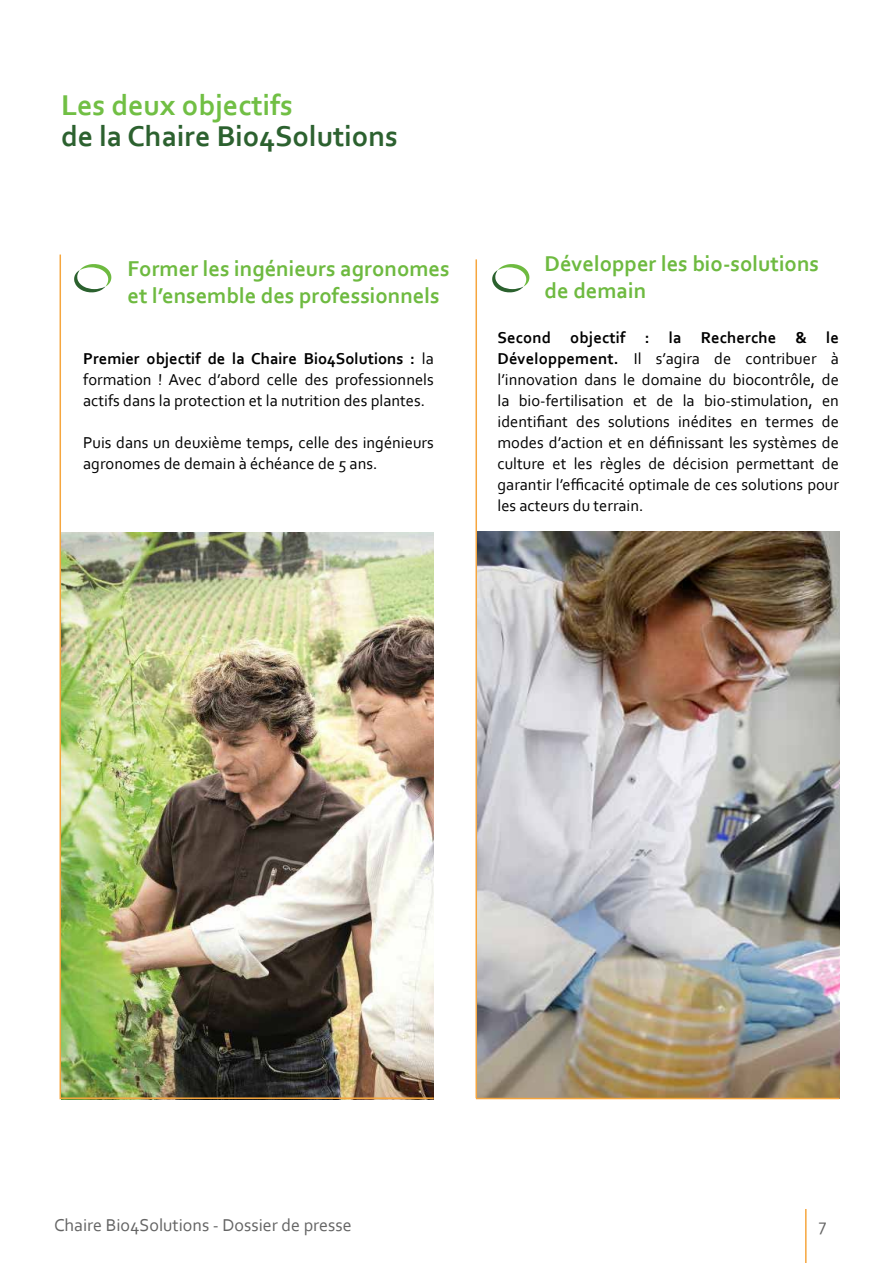
<style>
.page{position:relative;width:893px;height:1263px;background:#fff}
.page>*{position:absolute;margin:0;border:0;box-sizing:border-box;transform-origin:0 0}
.t1{font:700 30px "Corbel";color:#2c612f}
.t2{font:700 30px "Corbel";color:#71bf44}
.t3{font:700 22.5px/27px "Corbel";color:#6eba40}
.t4{font:18px "Corbel";color:#646464}
.t5{font:16.5px/21px "Corbel";color:#000;text-align:justify}
.s1{font-weight:700}
</style>
<div class="page">
<hr style="left:805px;top:1209px;width:2px;height:54px;background:#f6a63e">
<svg style="left:74px;top:264px;width:37px;height:29px"></svg>
<svg style="left:492px;top:264px;width:37px;height:29px"></svg>
<img style="left:61px;top:533px;width:373px;height:564px">
<img style="left:477px;top:531px;width:362px;height:567px">
<hr style="left:60px;top:255px;width:1px;height:844px;background:#f6a63e">
<hr style="left:475px;top:259px;width:2px;height:839px;background:#f6a63e">
<hr style="left:60px;top:1097px;width:374px;height:2px;background:#f6a63e">
<hr style="left:476px;top:1098px;width:363px;height:1px;background:#f6a63e">
<h1 class="t2" style="left:61px;top:86px;width:233px">Les deux objectifs</h1>
<h1 class="t1" style="left:61px;top:118px;width:338px">de la Chaire Bio4Solutions</h1>
<h2 class="t3" style="left:128px;top:254px;width:324px">Former les ingénieurs agronomes et l’ensemble des professionnels</h2>
<p class="t5" style="left:83px;top:348px;width:352px"><span class="s1">Premier objectif de la Chaire Bio4Solutions :</span> la formation ! Avec d’abord celle des professionnels actifs dans la protection et la nutrition des plantes.</p>
<p class="t5" style="left:83px;top:432px;width:352px">Puis dans un deuxième temps, celle des ingénieurs agronomes de demain à échéance de 5 ans.</p>
<h2 class="t3" style="left:545px;top:250px;width:276px">Développer les bio-solutions de demain</h2>
<p class="t5" style="left:497px;top:326px;width:343px"><span class="s1">Second objectif : la Recherche &amp; le Développement.</span> Il s’agira de contribuer à l’innovation dans le domaine du biocontrôle, de la bio-fertilisation et de la bio-stimulation, en identifiant des solutions inédites en termes de modes d’action et en définissant les systèmes de culture et les règles de décision permettant de garantir l’efficacité optimale de ces solutions pour les acteurs du terrain.</p>
<p class="t4" style="left:54px;top:1214px;width:299px">Chaire Bio4Solutions - Dossier de presse</p>
<p class="t4" style="left:819px;top:1214px;width:9px">7</p>
</div>
